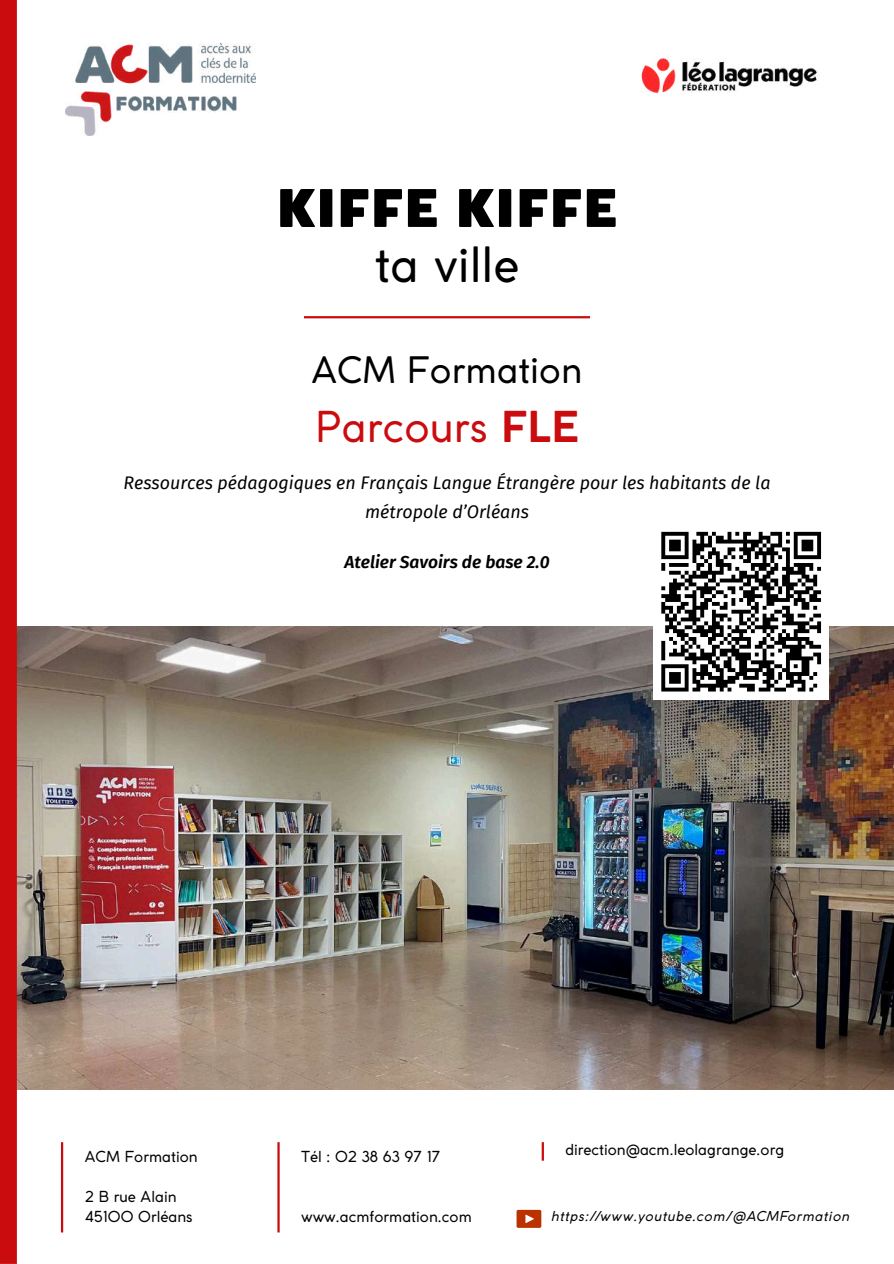
<style>
.page{position:relative;width:894px;height:1264px;background:#fff}
.page>*{position:absolute;margin:0;border:0;box-sizing:border-box;transform-origin:0 0}
.t1{font:900 51px "Coco Gothic";color:#000}
.t2{font:48px "Coco Gothic";color:#000}
.t3{font:42px "Coco Gothic";color:#cb0c0f}
.t4{font:36px "Coco Gothic";color:#000}
.t5{font:italic 17.85px/28.2px "Fira Sans";color:#000;text-align:center}
.t6{font:italic 600 17.4px "Fira Sans";color:#000}
.t7{font:15px/20.2px "Coco Gothic";color:#000}
.t8{font:italic 13.5px "Coco Gothic";letter-spacing:.05em;color:#000}
.s1{font-weight:700}
</style>
<div class="page">
<img style="left:17px;top:626px;width:876px;height:463px">
<div style="left:0;top:0;width:17px;height:1263px;background:#cb0c0f"></div>
<hr style="left:304px;top:316px;width:286px;height:2px;background:#cb0c0f">
<img style="left:65px;top:43px;width:190px;height:92px">
<img style="left:641px;top:58px;width:177px;height:36px">
<div style="left:653px;top:524px;width:175px;height:175px;background:#fff"></div>
<svg style="left:661px;top:531px;width:161px;height:161px"></svg>
<hr style="left:61px;top:1142px;width:2px;height:90px;background:#cb0c0f">
<hr style="left:277px;top:1142px;width:2px;height:90px;background:#cb0c0f">
<svg style="left:541px;top:1142px;width:2px;height:18px"></svg>
<div style="left:516px;top:1209px;width:25px;height:18px;background:#bb3100;border-radius:2px"></div>
<svg style="left:525px;top:1214px;width:9px;height:9px"></svg>
<h1 class="t1" style="left:276px;top:189px;width:343px">KIFFE KIFFE</h1>
<h2 class="t2" style="left:375px;top:246px;width:146px">ta ville</h2>
<h3 class="t4" style="left:311px;top:356px;width:272px">ACM Formation</h3>
<h3 class="t3" style="left:315px;top:411px;width:264px">Parcours <span class="s1">FLE</span></h3>
<p class="t5" style="left:123px;top:469px;width:648px">Ressources pédagogiques en Français Langue Étrangère pour les habitants de la métropole d’Orléans</p>
<p class="t6" style="left:344px;top:552px;width:207px">Atelier Savoirs de base 2.0</p>
<p class="t7" style="left:85px;top:1147px;width:114px">ACM Formation</p>
<p class="t7" style="left:85px;top:1187px;width:109px">2 B rue Alain<br>45100 Orléans</p>
<p class="t7" style="left:301px;top:1147px;width:141px">Tél : 02 38 63 97 17</p>
<p class="t7" style="left:565px;top:1141px;width:220px">direction@acm.leolagrange.org</p>
<p class="t7" style="left:301px;top:1208px;width:172px">www.acmformation.com</p>
<p class="t8" style="left:550px;top:1211px;width:300px">https://www.youtube.com/@ACMFormation</p>
</div>
